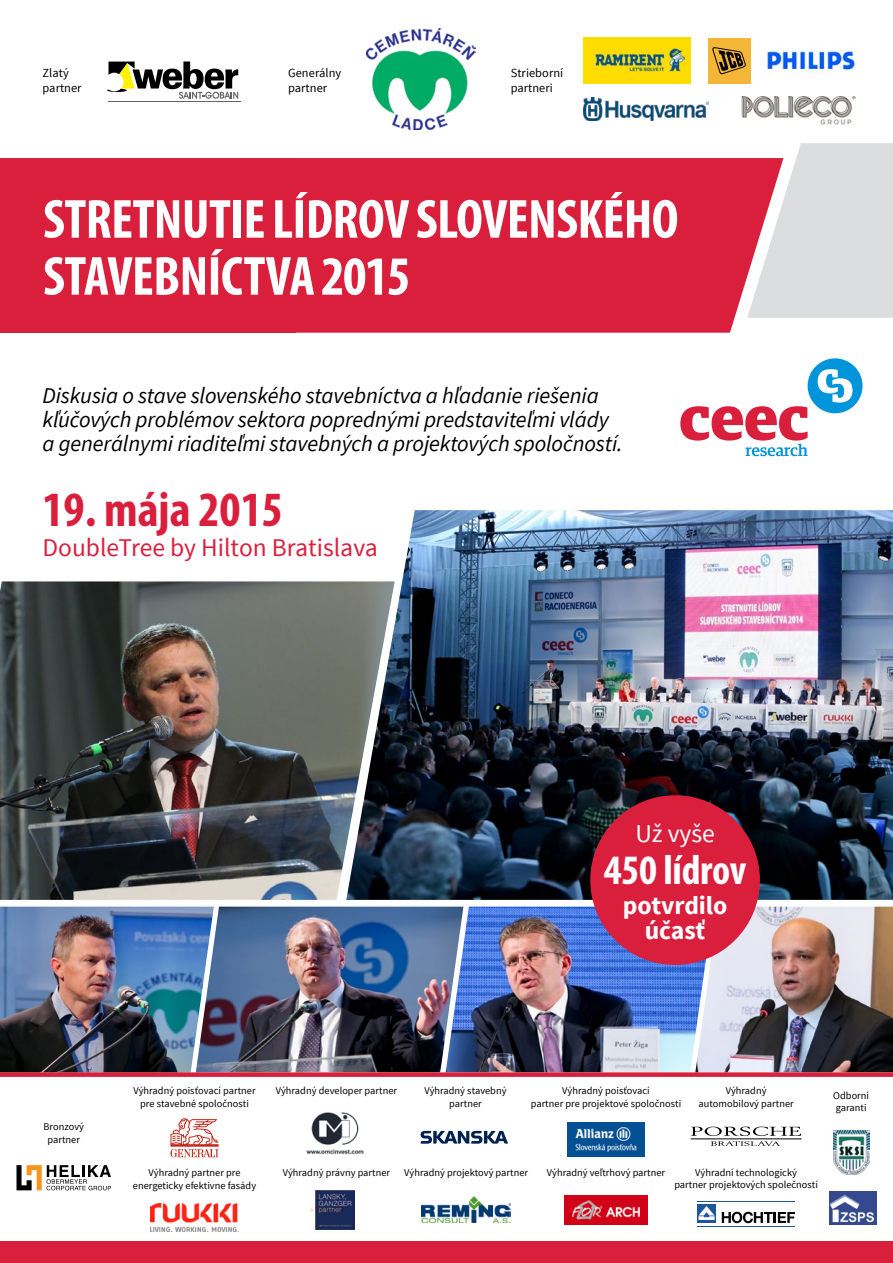
<style>
.page{position:relative;width:893px;height:1263px;background:#fff}
.page>*{position:absolute;margin:0;border:0;box-sizing:border-box;transform-origin:0 0}
.t1{font:700 condensed 55.5px/57px "Myriad Pro";letter-spacing:-.01em;color:#fff}
.t2{font:700 condensed 49.5px "Myriad Pro";color:#da1f3d}
.t3{font:700 condensed 42px "Myriad Pro";letter-spacing:-.005em;color:#fff}
.t4{font:700 25.65px/25.7px "Source Sans Pro";letter-spacing:-.005em;color:#fff;text-align:center}
.t5{font:25.65px "Source Sans Pro";letter-spacing:-.005em;color:#fff}
.t6{font:25.5px "Source Sans Pro";color:#da1f3d}
.t7{font:italic 22.5px/24px "Source Sans Pro";letter-spacing:-.005em;color:#000}
.t8{font:12.3px/14.9px "Source Sans Pro";letter-spacing:.005em;color:#000}
.t9{font:10.35px/12.3px "Source Sans Pro";letter-spacing:.005em;color:#000;text-align:center}
</style>
<div class="page">
<img style="left:0;top:581px;width:346px;height:319px">
<img style="left:463px;top:907px;width:232px;height:165px">
<img style="left:0;top:907px;width:196px;height:165px">
<img style="left:196px;top:907px;width:267px;height:165px">
<img style="left:695px;top:907px;width:198px;height:165px">
<img style="left:346px;top:510px;width:547px;height:390px">
<div style="left:295px;top:158px;width:452px;height:175px;background:#da1f3d"></div>
<div style="left:0;top:158px;width:295px;height:175px;background:#da1f3d"></div>
<div style="left:808px;top:358px;width:54px;height:55px;background:#0095da;border-radius:50%"></div>
<svg style="left:680px;top:406px;width:128px;height:50px"></svg>
<svg style="left:818px;top:369px;width:34px;height:34px"></svg>
<svg style="left:747px;top:143px;width:146px;height:175px;background:#dfcfd3"></svg>
<div style="left:0;top:1072px;width:893px;height:5px;background:#da1f3d"></div>
<div style="left:0;top:1242px;width:893px;height:21px;background:#da1f3d"></div>
<img style="left:366px;top:29px;width:110px;height:101px">
<hr style="left:108px;top:101px;width:133px;height:1px;background:#636466">
<svg style="left:109px;top:61px;width:129px;height:38px"></svg>
<hr style="left:107px;top:89px;width:20px;height:3px;background:#000;border-radius:50%">
<div style="left:105px;top:73px;width:18px;height:18px;background:#fff;border-radius:50%"></div>
<img style="left:583px;top:38px;width:108px;height:45px">
<img style="left:150px;top:1203px;width:89px;height:28px">
<img style="left:310px;top:1190px;width:44px;height:39px">
<img style="left:829px;top:1192px;width:47px;height:33px">
<img style="left:833px;top:1131px;width:36px;height:43px">
<img style="left:421px;top:1196px;width:90px;height:27px">
<img style="left:306px;top:1112px;width:58px;height:43px">
<img style="left:741px;top:97px;width:114px;height:28px">
<img style="left:767px;top:50px;width:89px;height:21px">
<svg style="left:421px;top:1131px;width:87px;height:13px"></svg>
<img style="left:583px;top:98px;width:125px;height:23px">
<div style="left:708px;top:38px;width:42px;height:46px;background:#f4b637"></div>
<svg style="left:712px;top:47px;width:34px;height:27px"></svg>
<svg style="left:170px;top:1118px;width:49px;height:39px"></svg>
<img style="left:568px;top:1122px;width:76px;height:34px">
<img style="left:565px;top:1195px;width:82px;height:30px">
<svg style="left:691px;top:1126px;width:110px;height:20px"></svg>
<hr style="left:691px;top:1138px;width:110px;height:1px;background:#000">
<div style="left:697px;top:1204px;width:19px;height:19px;background:#1f579e"></div>
<svg style="left:698px;top:1206px;width:17px;height:14px"></svg>
<hr style="left:697px;top:1226px;width:98px;height:1px;background:#1f579e">
<hr style="left:697px;top:1201px;width:98px;height:1px;background:#1f579e">
<svg style="left:722px;top:1212px;width:73px;height:11px"></svg>
<div style="left:590px;top:795px;width:170px;height:170px;background:#da1f3d;border-radius:50%"></div>
<svg style="left:17px;top:1165px;width:94px;height:25px"></svg>
<p class="t8" style="left:43px;top:66px;width:41px">Zlatý partner</p>
<p class="t8" style="left:288px;top:66px;width:55px">Generálny partner</p>
<p class="t8" style="left:511px;top:66px;width:54px">Strieborní partneri</p>
<h1 class="t1" style="left:43px;top:190px;width:637px">STRETNUTIE LÍDROV SLOVENSKÉHO<br>STAVEBNÍCTVA 2015</h1>
<h3 class="t7" style="left:43px;top:384px;width:582px">Diskusia o stave slovenského stavebníctva a hľadanie riešenia kľúčových problémov sektora poprednými predstaviteľmi vlády a generálnymi riaditeľmi stavebných a projektových spoločností.</h3>
<h2 class="t2" style="left:43px;top:479px;width:242px">19. mája 2015</h2>
<h3 class="t6" style="left:43px;top:532px;width:337px">DoubleTree by Hilton Bratislava</h3>
<h3 class="t5" style="left:635px;top:817px;width:81px">Už vyše</h3>
<h3 class="t3" style="left:604px;top:843px;width:144px">450 lídrov</h3>
<h3 class="t4" style="left:623px;top:893px;width:106px">potvrdilo účasť</h3>
<p class="t9" style="left:44px;top:1121px;width:42px">Bronzový partner</p>
<p class="t9" style="left:133px;top:1085px;width:124px">Výhradný poisťovací partner pre stavebné spoločnosti</p>
<p class="t9" style="left:276px;top:1085px;width:123px">Výhradný developer partner</p>
<p class="t9" style="left:424px;top:1085px;width:84px">Výhradný stavebný partner</p>
<p class="t9" style="left:531px;top:1085px;width:152px">Výhradný poisťovací<br>partner pre projektové spoločnosti</p>
<p class="t9" style="left:698px;top:1085px;width:97px">Výhradný automobilový partner</p>
<p class="t9" style="left:833px;top:1089px;width:37px;text-align:left">Odborní garanti</p>
<p class="t9" style="left:133px;top:1167px;width:125px">Výhradný partner pre energeticky efektivne fasády</p>
<p class="t9" style="left:283px;top:1167px;width:109px">Výhradný právny partner</p>
<p class="t9" style="left:404px;top:1166px;width:125px">Výhradný projektový partner</p>
<p class="t9" style="left:547px;top:1166px;width:120px">Výhradný veľtrhový partner</p>
<p class="t9" style="left:674px;top:1166px;width:145px">Výhradní technologický<br>partner projektových společností</p>
</div>
